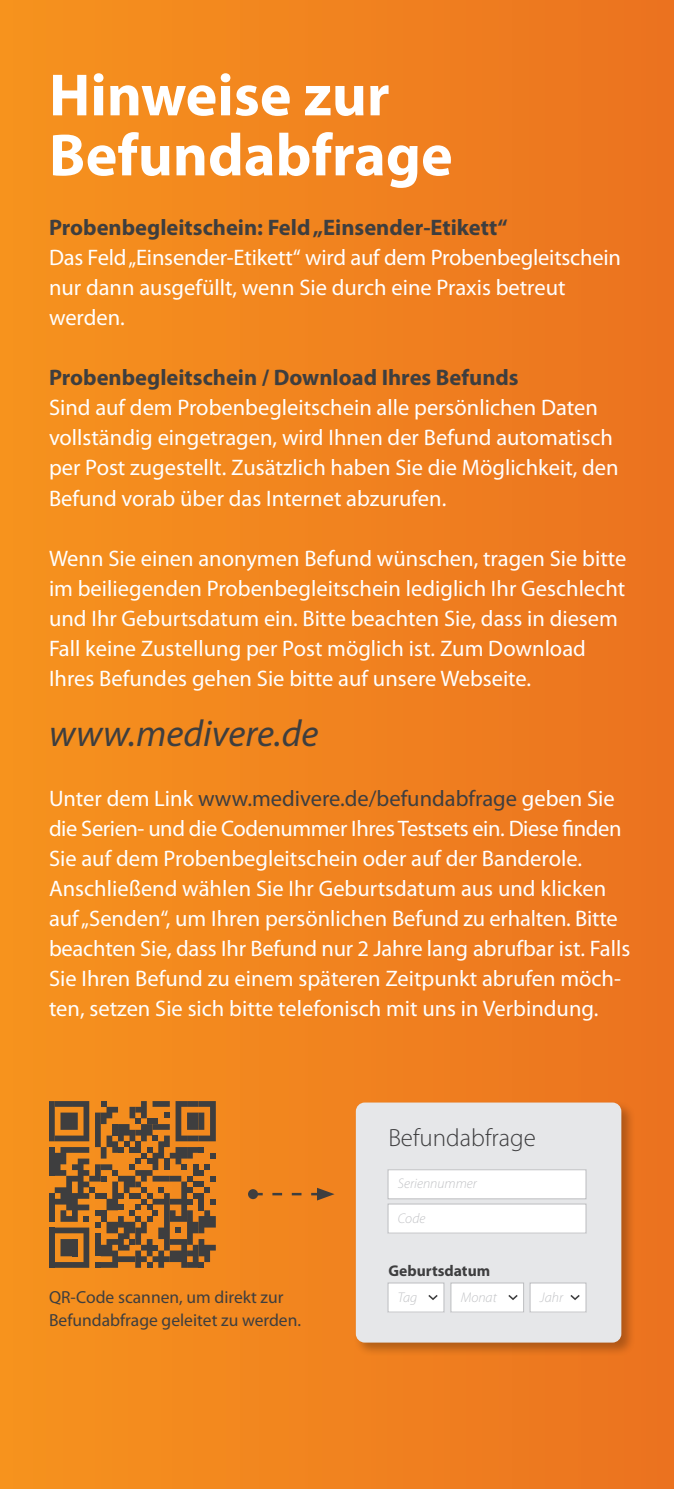
<style>
.page{position:relative;width:674px;height:1489px;background:#fff}
.page>*{position:absolute;margin:0;border:0;box-sizing:border-box;transform-origin:0 0}
.t1{font:700 60px/60px "Myriad Pro";color:#fff}
.t2{font:italic 37.5px "Myriad Pro";color:#3e3e3f}
.t3{font:300 25px "Myriad Pro";color:#3e3e3f}
.t4{font:22.5px/30px "Myriad Pro";color:#fff}
.t5{font:700 22.5px "Myriad Pro";color:#3e3e3f}
.t6{font:17.5px "Myriad Pro";color:#3e3e3f}
.t7{font:700 15.5px "Myriad Pro";color:#3e3e3f}
.t8{font:italic 300 14px "Myriad Pro";color:#c2c3c6}
.s1{color:#3e3e3f}
</style>
<div class="page">
<div style="left:0;top:0;width:673px;height:1488px;background:linear-gradient(to right,#f6931e,#eb731f)"></div>
<div style="left:353px;top:1100px;width:282px;height:257px;background:#231f20;opacity:.3"></div>
<div style="left:355px;top:1102px;width:266px;height:240px;background:#e6e7e9;border-radius:9px"></div>
<div style="left:388px;top:1169px;width:197px;height:29px;background:#fff"></div>
<div style="left:387px;top:1169px;width:199px;height:30px;border:1px solid #bcbdc0"></div>
<div style="left:388px;top:1203px;width:197px;height:29px;background:#fff"></div>
<div style="left:387px;top:1203px;width:199px;height:30px;border:1px solid #bcbdc0"></div>
<div style="left:388px;top:1282px;width:55px;height:29px;background:#fff"></div>
<div style="left:387px;top:1282px;width:57px;height:30px;border:1px solid #bcbdc0"></div>
<div style="left:450px;top:1282px;width:73px;height:29px;background:#fff"></div>
<div style="left:450px;top:1282px;width:73px;height:30px;border:1px solid #bcbdc0"></div>
<svg style="left:428px;top:1295px;width:10px;height:5px"></svg>
<div style="left:529px;top:1282px;width:56px;height:29px;background:#fff"></div>
<div style="left:529px;top:1282px;width:57px;height:30px;border:1px solid #bcbdc0"></div>
<svg style="left:570px;top:1295px;width:10px;height:5px"></svg>
<svg style="left:508px;top:1295px;width:10px;height:5px"></svg>
<div style="left:248px;top:1189px;width:10px;height:10px;background:#3e3e3f;border-radius:50%"></div>
<svg style="left:253px;top:1187px;width:81px;height:13px"></svg>
<svg style="left:49px;top:1100px;width:167px;height:167px;background:#96642e"></svg>
<h1 class="t1" style="left:49px;top:66px;width:405px">Hinweise zur<br>Befundabfrage</h1>
<p class="t5" style="left:49px;top:215px;width:460px">Probenbegleitschein: Feld „Einsender-Etikett“</p>
<p class="t4" style="left:49px;top:243px;width:573px">Das Feld „Einsender-Etikett“ wird auf dem Probenbegleitschein nur dann ausgefüllt, wenn Sie durch eine Praxis betreut werden.</p>
<p class="t5" style="left:49px;top:365px;width:471px">Probenbegleitschein / Download Ihres Befunds</p>
<p class="t4" style="left:49px;top:393px;width:571px">Sind auf dem Probenbegleitschein alle persönlichen Daten vollständig eingetragen, wird Ihnen der Befund automatisch per Post zugestellt. Zusätzlich haben Sie die Möglichkeit, den Befund vorab über das Internet abzurufen.</p>
<p class="t4" style="left:49px;top:543px;width:578px">Wenn Sie einen anonymen Befund wünschen, tragen Sie bitte im beiliegenden Probenbegleitschein lediglich Ihr Geschlecht und Ihr Geburtsdatum ein. Bitte beachten Sie, dass in diesem Fall keine Zustellung per Post möglich ist. Zum Download Ihres Befundes gehen Sie bitte auf unsere Webseite.</p>
<h2 class="t2" style="left:49px;top:713px;width:271px">www.medivere.de</h2>
<p class="t4" style="left:49px;top:783px;width:582px">Unter dem Link <span class="s1">www.medivere.de/befundabfrage</span> geben Sie die Serien- und die Codenummer Ihres Testsets ein. Diese finden Sie auf dem Probenbegleitschein oder auf der Banderole.<br>Anschließend wählen Sie Ihr Geburtsdatum aus und klicken auf „Senden“, um Ihren persönlichen Befund zu erhalten. Bitte beachten Sie, dass Ihr Befund nur 2 Jahre lang abrufbar ist. Falls Sie Ihren Befund zu einem späteren Zeitpunkt abrufen möch&shy;ten, setzen Sie sich bitte telefonisch mit uns in Verbindung.</p>
<p class="t3" style="left:388px;top:1123px;width:149px">Befundabfrage</p>
<p class="t8" style="left:397px;top:1176px;width:80px">Seriennummer</p>
<p class="t8" style="left:397px;top:1210px;width:29px">Code</p>
<p class="t7" style="left:388px;top:1261px;width:103px">Geburtsdatum</p>
<p class="t6" style="left:49px;top:1287px;width:236px">QR-Code scannen, um direkt zur</p>
<p class="t8" style="left:397px;top:1289px;width:21px">Tag</p>
<p class="t8" style="left:460px;top:1289px;width:37px">Monat</p>
<p class="t8" style="left:539px;top:1289px;width:25px">Jahr</p>
<p class="t6" style="left:49px;top:1309px;width:253px">Befundabfrage geleitet zu werden.</p>
</div>
